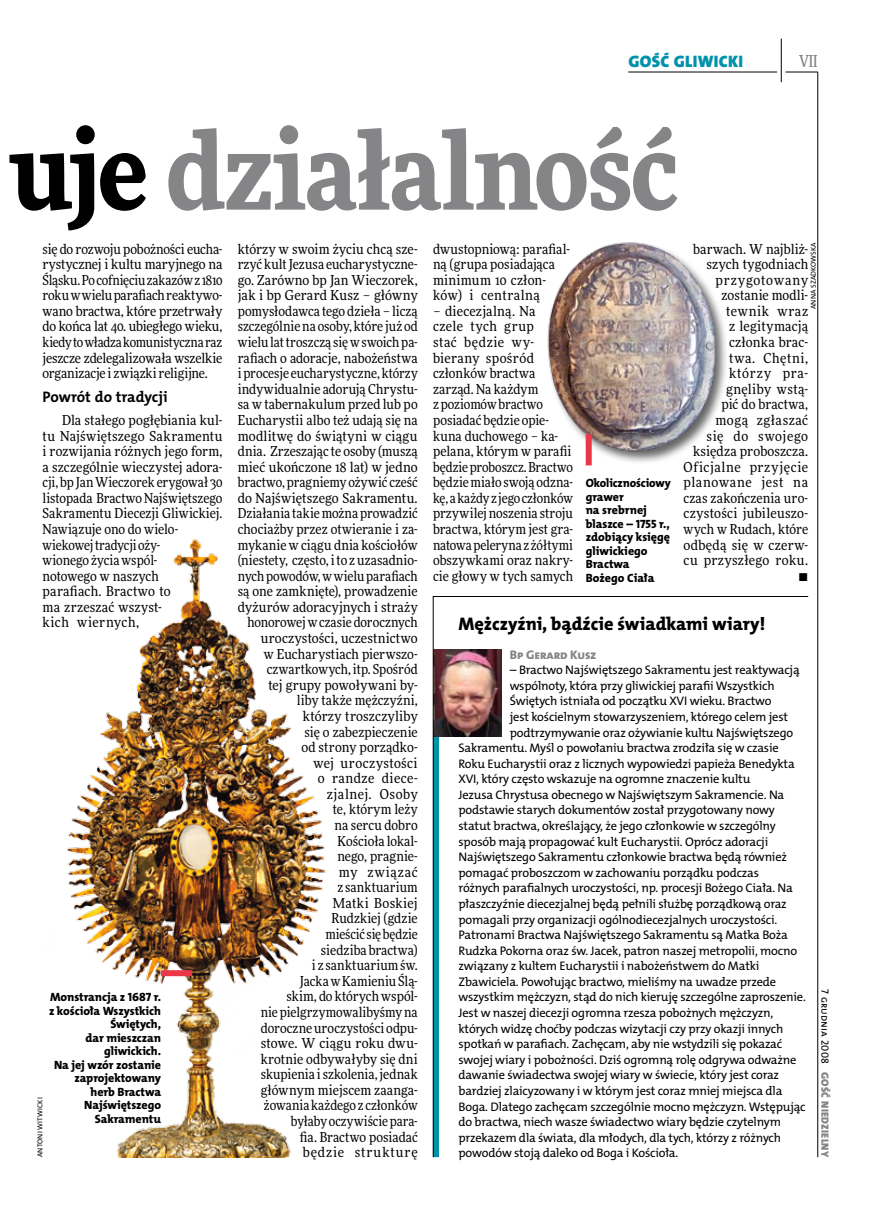
<style>
.page{position:relative;width:872px;height:1221px;background:#fff}
.page>*{position:absolute;margin:0;border:0;box-sizing:border-box;transform-origin:0 0}
.t1{font:900 108px "Freeday Narrow";letter-spacing:-.015em;color:#858486}
.t2{font:18.3px "The Mix HP8 Ex Bld";letter-spacing:-.005em;color:#000}
.t3{font:16.65px "The Mix HP9 Blk";letter-spacing:.02em;color:#0093aa}
.t4{font:500 16.5px "Freeday Narrow";color:#858486;scale:.9 1}
.t5{font:15.3px "The Mix HP7 Bld";letter-spacing:-.015em;color:#000}
.t6{font:13.8px/15.6px "Freeday Narrow News";letter-spacing:.005em;color:#000}
.t7{font:12.45px "The Mix HP5 Plain";letter-spacing:-.015em;color:#000}
.t8{font:12.45px "The Mix HP8 Ex Bld";letter-spacing:-.005em;color:#858486}
.t9{font:12px/13.5px "The Mix HP8 Ex Bld";letter-spacing:-.005em;color:#000;text-align:right}
.t10{font:10.5px "The Mix HP9 Blk";letter-spacing:.025em;color:#858486}
.t11{font:10.5px "The Mix HP5 Plain";letter-spacing:.01em;color:#000}
.t12{font:7.2px "The Mix HP5 Plain";letter-spacing:.015em;color:#000}
.s1{color:#000}
</style>
<div class="page">
<hr style="left:817px;top:72px;width:1px;height:1084px;background:#000">
<hr style="left:781px;top:39px;width:1px;height:43px;background:#000">
<hr style="left:785px;top:72px;width:32px;height:1px;background:#000">
<hr style="left:628px;top:72px;width:149px;height:1px;background:#000">
<svg style="left:433px;top:596px;width:375px;height:561px"></svg>
<img style="left:66px;top:539px;width:260px;height:617px">
<div style="left:161px;top:970px;width:31px;height:6px;background:#eb3848"></div>
<img style="left:547px;top:242px;width:171px;height:219px">
<div style="left:585px;top:434px;width:6px;height:31px;background:#eb3848"></div>
<p class="t3" style="left:628px;top:50px;width:116px">GOŚĆ GLIWICKI</p>
<p class="t4" style="left:799px;top:50px;width:22px">VII</p>
<h1 class="t1" style="left:11px;top:100px;width:669px"><span class="s1">uje</span> działalność</h1>
<p class="t6" style="left:43px;top:241px;width:181px;text-align:justify">się do rozwoju pobożności eucha&shy;rystycznej i kultu maryjnego na Śląsku. Po cofnięciu zakazów z1810 roku wwielu parafiach reaktywo&shy;wano bractwa, które przetrwały do końca lat 40. ubiegłego wieku, kiedy to władza komunistyczna raz jeszcze zdelegalizowała wszelkie organizacje i związki religijne.</p>
<p class="t5" style="left:43px;top:387px;width:127px">Powrót do tradycji</p>
<p class="t6" style="left:43px;top:412px;width:181px;text-indent:20px">Dla stałego pogłębiania kul&shy;tu Najświętszego Sakramentu i rozwijania różnych jego form, a szczególnie wieczystej adora&shy;cji, bp Jan Wieczorek erygował 30 listopada Bractwo Najświętszego<br>Sakramentu Diecezji Gliwickiej.<br>Nawiązuje ono do wielo&shy;wiekowej tradycji oży-<br>wionego życia wspól-<br>notowego w naszych<br>parafiach. Bractwo to<br>ma zrzeszać wszyst-<br>kich wiernych,</p>
<p class="t9" style="left:49px;top:990px;width:114px">Monstrancja z 1687 r. z kościoła Wszystkich<br>Świętych,<br>dar mieszczan gliwickich.<br>Na jej wzór zostanie zaprojektowany herb Bractwa<br>Najświętszego<br>Sakramentu</p>
<p class="t12" style="left:35px;top:1156px;width:61px;rotate:-90deg">Antoni Witwicki</p>
<p class="t6" style="left:683px;top:241px;width:126px;text-align:right">barwach. W najbliż&shy;szych tygodniach przygotowany zostanie modli&shy;tewnik wraz<br>z legitymacją członka brac-<br>twa. Chętni,<br>którzy pra&shy;gnęliby wstą-<br>pić do bractwa,<br>mogą zgłaszać<br>się do swojego księdza proboszcza.<br>Oficjalne przyjęcie planowane jest na czas zakończenia uro&shy;czystości jubileuszo&shy;wych w Rudach, które odbędą się w czerw&shy;cu przyszłego roku. •</p>
<p class="t12" style="left:808px;top:309px;width:68px;rotate:-90deg">Anna Szadkowska</p>
<h2 class="t2" style="left:458px;top:611px;width:308px">Mężczyźni, bądźcie świadkami wiary!</h2>
<p class="t8" style="left:510px;top:646px;width:88px">Bp Gerard Kusz</p>
<p class="t7" style="left:510px;top:662px;width:291px">– Bractwo N ajświętszego Sakramentu jest reaktywacją</p>
<p class="t7" style="left:510px;top:677px;width:266px">wspólnoty, która przy gliwickiej parafii Wszystkich</p>
<p class="t7" style="left:510px;top:693px;width:263px">Świętych istniała od początku XVI wieku. Bractwo</p>
<p class="t7" style="left:510px;top:708px;width:280px">jest kościelnym stowarzyszeniem, którego celem jest</p>
<p class="t7" style="left:510px;top:724px;width:285px">podtrzymywanie oraz ożywianie kultu N ajświętszego</p>
<p class="t7" style="left:458px;top:740px;width:322px">Sakramentu. Myśl o powołaniu bractwa zrodziła się w czasie</p>
<p class="t7" style="left:458px;top:755px;width:338px">Roku Eucharystii oraz z licznych wypowiedzi papieża Benedykta</p>
<p class="t7" style="left:458px;top:771px;width:293px">XVI , który często wskazuje na ogromne znaczenie kultu</p>
<p class="t7" style="left:458px;top:786px;width:327px">Jezusa Chrystusa obecnego w N ajświętszym Sakramencie. N a</p>
<p class="t7" style="left:458px;top:802px;width:318px">podstawie starych dokumentów został przygotowany nowy</p>
<p class="t7" style="left:458px;top:817px;width:319px">statut bractwa, określający, że jego członkowie w szczególny</p>
<p class="t7" style="left:458px;top:833px;width:311px">sposób mają propagować kult Eucharystii. Oprócz adoracji</p>
<p class="t7" style="left:458px;top:849px;width:330px">N ajświętszego Sakramentu członkowie bractwa będą również</p>
<p class="t7" style="left:458px;top:864px;width:302px">pomagać proboszczom w zachowaniu porządku podczas</p>
<p class="t7" style="left:458px;top:880px;width:336px">różnych parafialnych uroczystości, np. procesji Bożego Ciała. N a</p>
<p class="t7" style="left:458px;top:895px;width:330px">płaszczyźnie diecezjalnej będą pełnili służbę porządkową oraz</p>
<p class="t7" style="left:458px;top:911px;width:320px">pomagali przy organizacji ogólnodiecezjalnych uroczystości.</p>
<p class="t7" style="left:458px;top:926px;width:331px">Patronami Bractwa N ajświętszego Sakramentu są Matka Boża</p>
<p class="t7" style="left:458px;top:942px;width:340px">Rudzka Pokorna oraz św. Jacek, patron naszej metropolii, mocno</p>
<p class="t7" style="left:458px;top:958px;width:302px">związany z kultem Eucharystii i nabożeństwem do Matki</p>
<p class="t7" style="left:458px;top:973px;width:319px">Zbawiciela. Powołując bractwo, mieliśmy na uwadze przede</p>
<p class="t7" style="left:458px;top:989px;width:349px">wszystkim mężczyzn, stąd do nich kieruję szczególne zaproszenie.</p>
<p class="t7" style="left:458px;top:1004px;width:316px">Jest w naszej diecezji ogromna rzesza pobożnych mężczyzn,</p>
<p class="t7" style="left:458px;top:1020px;width:326px">których widzę choćby podczas wizytacji czy przy okazji innych</p>
<p class="t7" style="left:458px;top:1035px;width:325px">spotkań w parafiach. Zachęcam, aby nie wstydzili się pokazać</p>
<p class="t7" style="left:458px;top:1051px;width:339px">swojej wiary i pobożności. Dziś ogromną rolę odgrywa odważne</p>
<p class="t7" style="left:458px;top:1067px;width:322px">dawanie świadectwa swojej wiary w świecie, który jest coraz</p>
<p class="t7" style="left:458px;top:1082px;width:325px">bardziej zlaicyzowany i w którym jest coraz mniej miejsca dla</p>
<p class="t7" style="left:458px;top:1098px;width:348px">Boga. Dlatego zachęcam szczególnie mocno mężczyzn. Wstępując</p>
<p class="t7" style="left:458px;top:1113px;width:324px">do bractwa, niech wasze świadectwo wiary będzie czytelnym</p>
<p class="t7" style="left:458px;top:1129px;width:324px">przekazem dla świata, dla młodych, dla tych, którzy z różnych</p>
<p class="t7" style="left:458px;top:1144px;width:221px">powodów stoją daleko od Boga i Kościoła.</p>
<p class="t6" style="left:238px;top:241px;width:181px;text-align:right">którzy w swoim życiu chcą sze&shy;rzyć kult Jezusa eucharystyczne&shy;go. Zarówno bp Jan Wieczorek, jak i bp Gerard Kusz – główny pomysłodawca tego dzieła – liczą szczególnie na osoby, które już od wielu lat troszczą się wswoich pa&shy;rafiach o adoracje, nabożeństwa i procesje eucharystyczne, którzy indywidualnie adorują Chrystu&shy;sa w tabernakulum przed lub po<br>Eucharystii albo też udają się na modlitwę do świątyni w ciągu dnia. Zrzeszając te osoby (muszą mieć ukończone 18 lat) w jedno bractwo, pragniemy ożywić cześć do Najświętszego Sakramentu.<br>Działania takie można prowadzić chociażby przez otwieranie i za&shy;mykanie w ciągu dnia kościołów (niestety, często, ito z uzasadnio&shy;nych powodów, wwielu parafiach są one zamknięte), prowadzenie dyżurów adoracyjnych i straży honorowej wczasie dorocznych uroczystości, uczestnictwo<br>w Eucharystiach pierwszo&shy;czwartkowych, itp. Spośród<br>tej grupy powoływani by-<br>liby także mężczyźni,<br>którzy troszczyliby<br>się o zabezpieczenie<br>od strony porządko-<br>wej uroczystości<br>o randze diece-<br>zjalnej. Osoby<br>te, którym leży<br>na sercu dobro<br>Kościoła lokal-<br>nego, pragnie-<br>my związać<br>z sanktuarium<br>Matki Boskiej<br>Rudzkiej (gdzie<br>mieścić się będzie<br>siedziba bractwa)<br>i z sanktuarium św.<br>Jacka wKamieniu Ślą-<br>skim, do których wspól-<br>nie pielgrzymowalibyśmy na doroczne uroczystości odpu&shy;stowe. W ciągu roku dwu&shy;krotnie odbywałyby się dni skupienia iszkolenia, jednak głównym miejscem zaanga&shy;żowania każdego z członków byłaby oczywiście para-<br>fia. Bractwo posiadać<br>będzie strukturę</p>
<p class="t6" style="left:433px;top:241px;width:138px">dwustopniową: parafial&shy;ną (grupa posiadająca minimum 10 człon&shy;ków) i centralną</p>
<p class="t6" style="left:433px;top:303px;width:141px">– diecezjalną. Na<br>czele tych grup<br>stać będzie wy&shy;bierany spośród członków bractwa zarząd. Na każdym<br>z poziomów bractwo posiadać będzie opie&shy;kuna duchowego – ka&shy;pelana, którym w parafii będzie proboszcz. Bractwo będzie miało swoją odzna&shy;kę, akażdy z jego członków przywilej noszenia stroju bractwa, którym jest gra&shy;natowa peleryna z żółtymi obszywkami oraz nakry&shy;cie głowy w tych samych</p>
<p class="t9" style="left:585px;top:476px;width:87px;text-align:left">Okolicznościowy grawer<br>na srebrnej blaszce – 1755 r., zdobiący księgę gliwickiego<br>Bractwa<br>Bożego Ciała</p>
<p class="t11" style="left:832px;top:989px;width:76px;rotate:90deg">7 grudnia 2008</p>
<p class="t10" style="left:832px;top:1071px;width:87px;rotate:90deg">GOŚĆ NIEDZIELNY</p>
</div>
